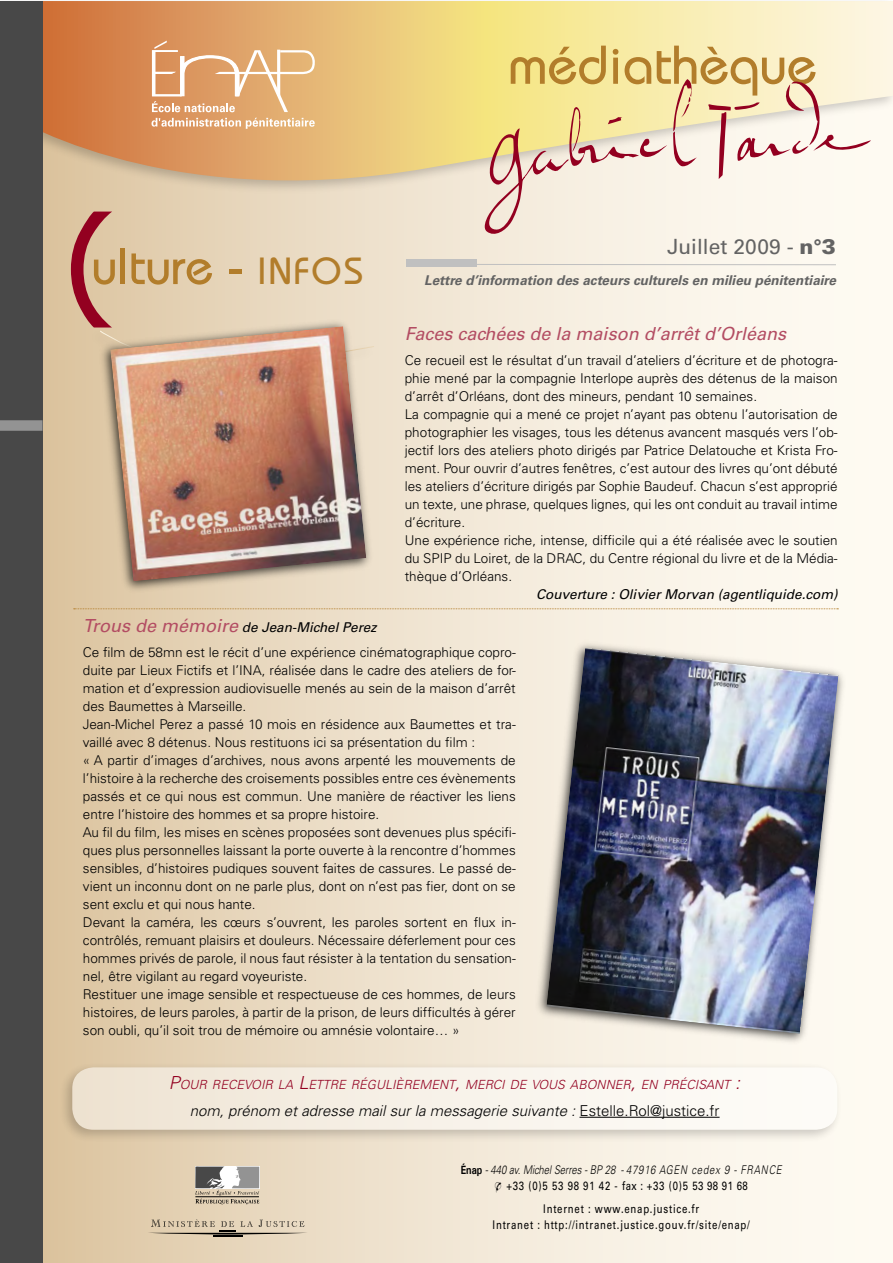
<style>
.page{position:relative;width:893px;height:1263px;background:#fff}
.page>*{position:absolute;margin:0;border:0;box-sizing:border-box;transform-origin:0 0}
.t1{font:165px "Downtown";color:#930020}
.t2{font:500 54.45px "Bauhaus";color:#b27d2b}
.t3{font:500 51px "Bauhaus";color:#b27d2b}
.t4{font:21px "Univers";color:#636363}
.t5{font:italic 18px "Univers";color:#b34d63}
.t6{font:italic 300 15px "Univers";color:#000}
.t7{font:300 13.5px/18px "Univers";color:#000;text-align:justify}
.t8{font:italic 13.5px "Univers";color:#000}
.t9{font:italic 700 13.5px "Univers";color:#636363}
.t10{font:italic 300 12.6px "Univers";color:#930020}
.t11{font:12px "Univers";letter-spacing:.08em;color:#000;scale:.8 1}
.t12{font:italic 300 12px "Univers";letter-spacing:.025em;color:#000;scale:.8 1}
.s1{font-size:54px}
.s2{font-size:37.8px}
.s3{font-weight:900}
.s4{font-size:18px;color:#b34d63}
.s5{font-size:18px}
.s6{font-style:normal}
.s7{font-weight:700;font-style:normal}
</style>
<div class="page">
<div style="left:1px;top:53px;width:892px;height:1210px;background:linear-gradient(to right,#ddc5a2,#fffffd)"></div>
<svg style="left:0;top:1px;width:893px;height:215px;background:#e9c68e"></svg>
<svg style="left:483px;top:79px;width:388px;height:159px"></svg>
<svg style="left:638px;top:80px;width:189px;height:80px;background:#edd7bf"></svg>
<svg style="left:152px;top:118px;width:163px;height:11px;background:#e8be97"></svg>
<svg style="left:152px;top:41px;width:163px;height:71px;background:#e3b180"></svg>
<div style="left:0;top:2px;width:43px;height:1261px;background:#484848"></div>
<div style="left:0;top:420px;width:43px;height:11px;background:#939393"></div>
<svg style="left:195px;top:1167px;width:64px;height:37px"></svg>
<svg style="left:147px;top:1219px;width:161px;height:18px;background:#c4b59e"></svg>
<div style="left:57px;top:1060px;width:787px;height:84px;background:#000;opacity:.4"></div>
<svg style="left:72px;top:1067px;width:765px;height:63px"></svg>
<div style="left:88px;top:326px;width:290px;height:56px;background:#000;opacity:.2"></div>
<hr style="left:579px;top:1117px;width:141px;height:1px;background:#000">
<hr style="left:473px;top:264px;width:363px;height:1px;background:#c0c0c0">
<div style="left:406px;top:259px;width:70px;height:7px;background:#c0c0c0"></div>
<svg style="left:74px;top:608px;width:764px;height:1px"></svg>
<div style="left:533px;top:639px;width:314px;height:408px;background:#000;opacity:.75"></div>
<img style="left:546px;top:648px;width:292px;height:386px">
<div style="left:97px;top:318px;width:277px;height:276px;background:#000;opacity:.75"></div>
<img style="left:110px;top:326px;width:256px;height:255px">
<svg style="left:495px;top:1182px;width:6px;height:10px"></svg>
<h2 class="t2" style="left:508px;top:33px;width:311px">médiathèque</h2>
<p class="t1" style="left:67px;top:171px;width:44px">C</p>
<p class="t3" style="left:92px;top:236px;width:273px">ulture <span class="s1">-</span> <span class="s2">INFOS</span></p>
<p class="t4" style="left:667px;top:234px;width:170px">Juillet 2009 - <span class="s3">n°3</span></p>
<p class="t9" style="left:424px;top:272px;width:413px">Lettre d’information des acteurs culturels en milieu pénitentiaire</p>
<p class="t5" style="left:405px;top:323px;width:383px">Faces cachées de la maison d’arrêt d’Orléans</p>
<p class="t7" style="left:405px;top:352px;width:434px">Ce recueil est le résultat d’un travail d’ateliers d’écriture et de photogra&shy;phie mené par la compagnie Interlope auprès des détenus de la maison d’arrêt d’Orléans, dont des mineurs, pendant 10 semaines.</p>
<p class="t7" style="left:405px;top:406px;width:434px">La compagnie qui a mené ce projet n’ayant pas obtenu l’autorisation de photographier les visages, tous les détenus avancent masqués vers l’ob&shy;jectif lors des ateliers photo dirigés par Patrice Delatouche et Krista Fro&shy;ment. Pour ouvrir d’autres fenêtres, c’est autour des livres qu’ont débuté les ateliers d’écriture dirigés par Sophie Baudeuf. Chacun s’est approprié un texte, une phrase, quelques lignes, qui les ont conduit au travail intime d’écriture.</p>
<p class="t7" style="left:405px;top:532px;width:434px">Une expérience riche, intense, difficile qui a été réalisée avec le soutien du SPIP du Loiret, de la DRAC, du Centre régional du livre et de la Média&shy;thèque d’Orléans.</p>
<p class="t8" style="left:536px;top:587px;width:303px">Couverture : Olivier Morvan (agentliquide.com)</p>
<p class="t8" style="left:83px;top:619px;width:295px"><span class="s4">Trous de mémoire</span> de Jean-Michel Perez</p>
<p class="t7" style="left:83px;top:643px;width:434px">Ce film de 58mn est le récit d’une expérience cinématographique copro&shy;duite par Lieux Fictifs et l’INA, réalisée dans le cadre des ateliers de for&shy;mation et d’expression audiovisuelle menés au sein de la maison d’arrêt des Baumettes à Marseille.</p>
<p class="t7" style="left:83px;top:715px;width:434px">Jean-Michel Perez a passé 10 mois en résidence aux Baumettes et tra&shy;vaillé avec 8 détenus. Nous restituons ici sa présentation du film :</p>
<p class="t7" style="left:83px;top:751px;width:434px">« A partir d’images d’archives, nous avons arpenté les mouvements de l’histoire à la recherche des croisements possibles entre ces évènements passés et ce qui nous est commun. Une manière de réactiver les liens entre l’histoire des hommes et sa propre histoire.</p>
<p class="t7" style="left:83px;top:823px;width:434px">Au fil du film, les mises en scènes proposées sont devenues plus spécifi&shy;ques plus personnelles laissant la porte ouverte à la rencontre d’hommes sensibles, d’histoires pudiques souvent faites de cassures. Le passé de&shy;vient un inconnu dont on ne parle plus, dont on n’est pas fier, dont on se sent exclu et qui nous hante.</p>
<p class="t7" style="left:83px;top:913px;width:434px">Devant la caméra, les cœurs s’ouvrent, les paroles sortent en flux in&shy;contrôlés, remuant plaisirs et douleurs. Nécessaire déferlement pour ces hommes privés de parole, il nous faut résister à la tentation du sensation&shy;nel, être vigilant au regard voyeuriste.</p>
<p class="t7" style="left:83px;top:985px;width:434px">Restituer une image sensible et respectueuse de ces hommes, de leurs histoires, de leurs paroles, à partir de la prison, de leurs difficultés à gérer son oubli, qu’il soit trou de mémoire ou amnésie volontaire… »</p>
<p class="t10" style="left:169px;top:1077px;width:573px"><span class="s5">P</span>OUR RECEVOIR LA <span class="s5">L</span>ETTRE RÉGULIÈREMENT<span class="s5">,</span> MERCI DE VOUS ABONNER<span class="s5">,</span> EN PRÉCISANT <span class="s5">:</span></p>
<p class="t6" style="left:190px;top:1101px;width:531px">nom, prénom et adresse mail sur la messagerie suivante : <span class="s6">Estelle.Rol@justice.fr</span></p>
<p class="t12" style="left:461px;top:1162px;width:403px"><span class="s7">Énap</span> - 440 av. Michel Serres - BP 28 - 47916 AGEN cedex 9 - FRANCE</p>
<p class="t11" style="left:506px;top:1179px;width:303px">+33 (0)5 53 98 91 42 - fax : +33 (0)5 53 98 91 68</p>
<p class="t11" style="left:543px;top:1201px;width:196px">Internet : www.enap.justice.fr</p>
<p class="t11" style="left:493px;top:1218px;width:323px">Intranet : http://intranet.justice.gouv.fr/site/enap/</p>
</div>
